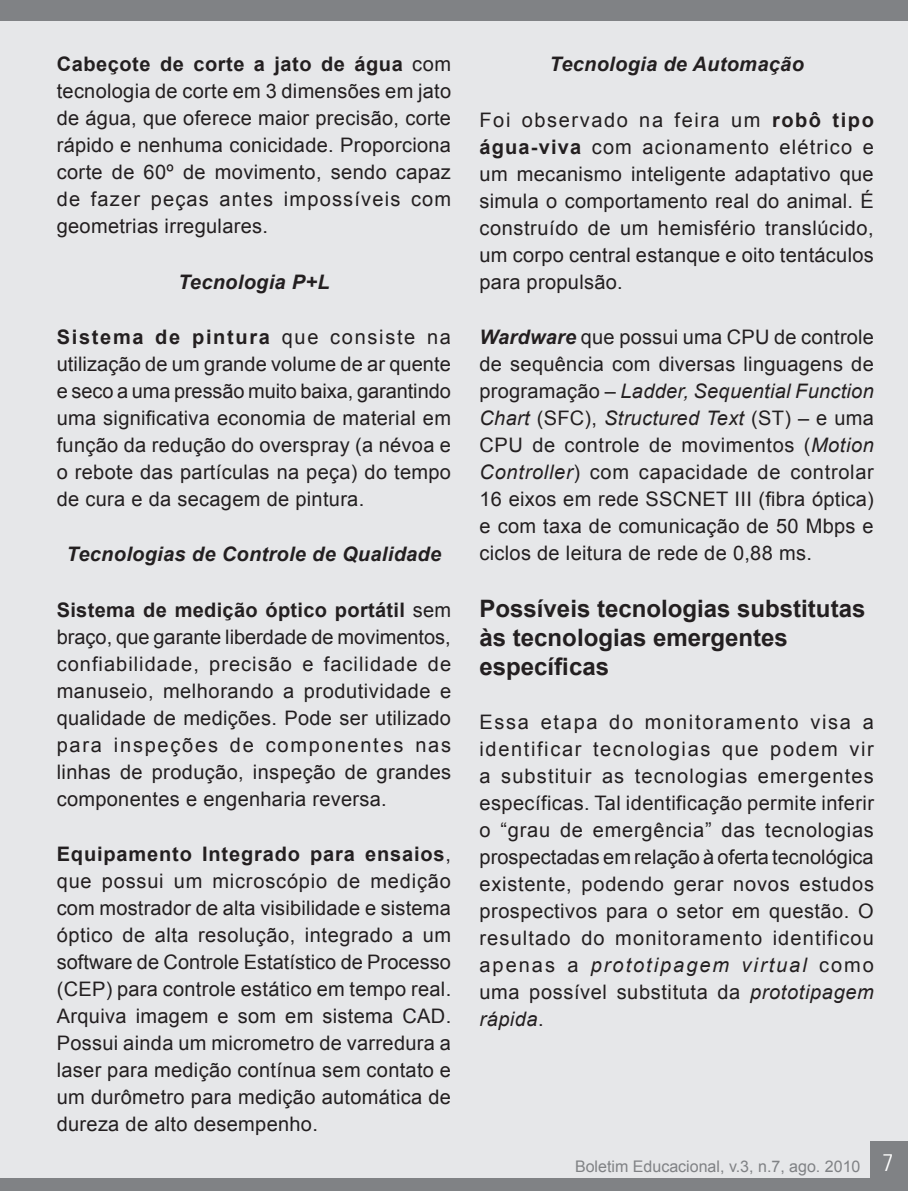
<style>
.page{position:relative;width:908px;height:1191px;background:#fff}
.page>*{position:absolute;margin:0;border:0;box-sizing:border-box;transform-origin:0 0}
.t1{font:700 24px/28.8px "Arial";color:#231f20}
.t2{font:20px/27px "Arial";letter-spacing:.015em;color:#231f20;text-align:justify}
.t3{font:italic 700 20px "Arial";letter-spacing:.015em;color:#231f20}
.t4{font:16px "Arial";color:#808285}
.s1{font-weight:700}
.s2{font-weight:700;font-style:italic}
.s3{font-style:italic}
.s4{font-family:"Univers";font-weight:300;font-stretch:condensed;font-size:24px;color:#fff}
</style>
<div class="page">
<div style="left:0;top:0;width:907px;height:1191px;background:#e6e7e9"></div>
<div style="left:0;top:0;width:907px;height:21px;background:#808285"></div>
<div style="left:869px;top:1141px;width:38px;height:50px;background:#808285"></div>
<div style="left:0;top:1179px;width:907px;height:12px;background:#808285"></div>
<p class="t2" style="left:57px;top:51px;width:396px"><span class="s1">Cabeçote de corte a jato de água</span> com tecnologia de corte em 3 dimensões em jato de água, que oferece maior precisão, corte rápido e nenhuma conicidade. Proporciona corte de 60º de movimento, sendo capaz de fazer peças antes impossíveis com geometrias irregulares.</p>
<p class="t3" style="left:178px;top:268px;width:153px">Tecnologia P+L</p>
<p class="t2" style="left:57px;top:324px;width:395px"><span class="s1">Sistema de pintura</span> que consiste na utilização de um grande volume de ar quente e seco a uma pressão muito baixa, garantindo uma significativa economia de material em função da redução do overspray (a névoa e o rebote das partículas na peça) do tempo de cura e da secagem de pintura.</p>
<p class="t3" style="left:67px;top:541px;width:376px">Tecnologias de Controle de Qualidade</p>
<p class="t2" style="left:57px;top:596px;width:396px"><span class="s1">Sistema de medição óptico portátil</span> sem braço, que garante liberdade de movimentos, confiabilidade, precisão e facilidade de manuseio, melhorando a produtividade e qualidade de medições. Pode ser utilizado para inspeções de componentes nas linhas de produção, inspeção de grandes componentes e engenharia reversa.</p>
<p class="t2" style="left:57px;top:840px;width:396px"><span class="s1">Equipamento Integrado para ensaios</span>, que possui um microscópio de medição com mostrador de alta visibilidade e sistema óptico de alta resolução, integrado a um software de Controle Estatístico de Processo (CEP) para controle estático em tempo real.<br>Arquiva imagem e som em sistema CAD.<br>Possui ainda um micrometro de varredura a laser para medição contínua sem contato e um durômetro para medição automática de dureza de alto desempenho.</p>
<p class="t3" style="left:549px;top:51px;width:256px">Tecnologia de Automação</p>
<p class="t2" style="left:479px;top:106px;width:396px">Foi observado na feira um <span class="s1">robô tipo água-viva</span> com acionamento elétrico e um mecanismo inteligente adaptativo que simula o comportamento real do animal. É construído de um hemisfério translúcido, um corpo central estanque e oito tentáculos para propulsão.</p>
<p class="t2" style="left:479px;top:324px;width:396px"><span class="s2">Wardware</span> que possui uma CPU de controle de sequência com diversas linguagens de programação – <span class="s3">Ladder, Sequential Function Chart</span> (SFC), <span class="s3">Structured Text</span> (ST) – e uma CPU de controle de movimentos (<span class="s3">Motion Controller</span>) com capacidade de controlar 16 eixos em rede SSCNET III (fibra óptica) e com taxa de comunicação de 50 Mbps e ciclos de leitura de rede de 0,88 ms.</p>
<p class="t1" style="left:479px;top:595px;width:387px">Possíveis tecnologias substitutas às tecnologias emergentes específicas</p>
<p class="t2" style="left:479px;top:708px;width:396px">Essa etapa do monitoramento visa a identificar tecnologias que podem vir a substituir as tecnologias emergentes específicas. Tal identificação permite inferir o “grau de emergência” das tecnologias prospectadas em relação à oferta tecnológica existente, podendo gerar novos estudos prospectivos para o setor em questão. O resultado do monitoramento identificou apenas a <span class="s3">prototipagem virtual</span> como uma possível substituta da <span class="s3">prototipagem rápida</span>.</p>
<p class="t4" style="left:574px;top:1156px;width:320px">Boletim Educacional, v.3, n.7, ago. 2010 <span class="s4">7</span></p>
</div>
